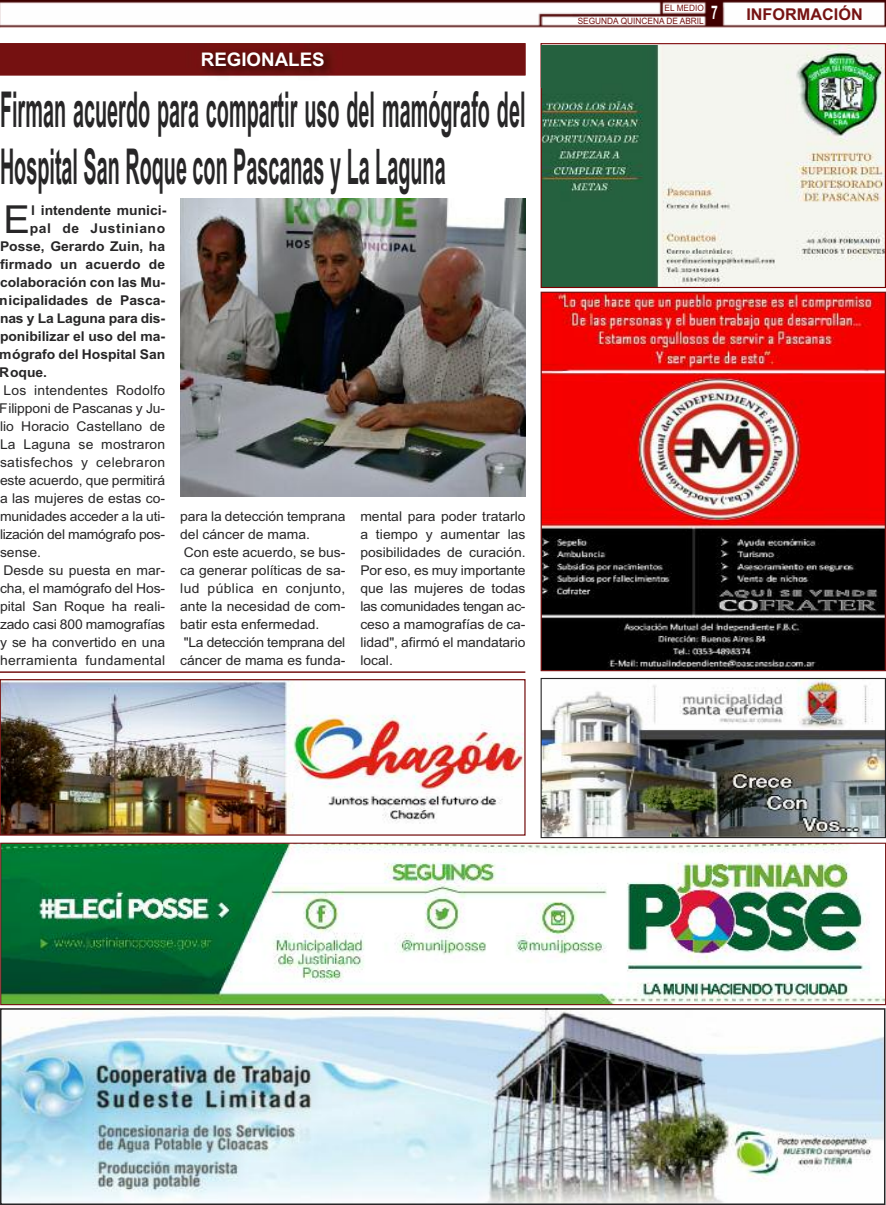
<style>
.page{position:relative;width:886px;height:1205px;background:#fff}
.page>*{position:absolute;margin:0;border:0;box-sizing:border-box;transform-origin:0 0}
.t1{font:700 49.5px/57px "Arial";color:#272627;scale:.4 1}
.t2{font:38.62px "Arial";color:#272627}
.t3{font:700 18.75px "Arial";color:#fff}
.t4{font:700 16.25px "Arial";color:#761313}
.t5{font:13.5px/18px "Arial";color:#272627}
.t6{font:700 13.5px "Arial";color:#272627}
.t7{font:8.75px/13.4px "Arial";color:#761313;scale:.95 1}
</style>
<div class="page">
<img style="left:0;top:0;width:886px;height:27px">
<img style="left:542px;top:680px;width:342px;height:156px">
<div style="left:540px;top:678px;width:346px;height:160px;border:1px solid #272627"></div>
<img style="left:542px;top:45px;width:342px;height:241px">
<div style="left:540px;top:43px;width:346px;height:245px;border:1px solid #7a0000"></div>
<img style="left:542px;top:294px;width:342px;height:375px">
<div style="left:540px;top:292px;width:346px;height:379px;border:1px solid #761313"></div>
<img style="left:0;top:43px;width:526px;height:33px">
<img style="left:540px;top:43px;width:2px;height:44px">
<img style="left:542px;top:45px;width:1px;height:42px">
<img style="left:0;top:43px;width:525px;height:32px">
<img style="left:2px;top:681px;width:521px;height:152px">
<div style="left:0;top:679px;width:525px;height:156px;border:1px solid #761313"></div>
<img style="left:2px;top:845px;width:882px;height:158px">
<div style="left:0;top:843px;width:886px;height:162px;border:1px solid #761313"></div>
<img style="left:3px;top:1011px;width:879px;height:191px">
<div style="left:0;top:1008px;width:885px;height:197px;border:2px solid #272627"></div>
<img style="left:180px;top:198px;width:345px;height:298px">
<hr style="left:0;top:671px;width:525px;height:2px;background:#761313">
<h3 class="t3" style="left:201px;top:48px;width:125px">Regionales</h3>
<h1 class="t1" style="left:0;top:81px;width:1315px">firman acuerdo para compartir uso del mamógrafo del hospital san Roque con pascanas y la laguna</h1>
<h2 class="t2" style="left:4px;top:197px;width:28px">E</h2>
<p class="t6" style="left:31px;top:202px;width:136px">l intendente munici-</p>
<p class="t6" style="left:30px;top:220px;width:137px">pal de Justiniano</p>
<p class="t6" style="left:0;top:238px;width:167px">posse, gerardo zuin, ha</p>
<p class="t6" style="left:0;top:256px;width:167px">firmado un acuerdo de</p>
<p class="t6" style="left:0;top:274px;width:166px">colaboración con las mu-</p>
<p class="t6" style="left:0;top:292px;width:166px">nicipalidades de pasca-</p>
<p class="t6" style="left:0;top:310px;width:166px">nas y la laguna para dis-</p>
<p class="t6" style="left:0;top:328px;width:166px">ponibilizar el uso del ma-</p>
<p class="t6" style="left:0;top:346px;width:167px">mógrafo del hospital san</p>
<p class="t6" style="left:0;top:364px;width:49px">Roque.</p>
<p class="t5" style="left:0;top:381px;width:167px">Los intendentes Rodolfo<br>Filipponi de Pascanas y Ju&shy;lio Horacio Castellano de<br>La Laguna se mostraron satisfechos y celebraron este acuerdo, que permitirá a las mujeres de estas co&shy;munidades acceder a la uti&shy;lización del mamógrafo pos&shy;sense.<br>Desde su puesta en mar&shy;cha, el mamógrafo del Hos&shy;pital San Roque ha reali&shy;zado casi 800 mamografías y se ha convertido en una herramienta fundamental</p>
<p class="t5" style="left:180px;top:507px;width:167px">para la detección temprana del cáncer de mama.<br>Con este acuerdo, se bus&shy;ca generar políticas de sa&shy;lud pública en conjunto, ante la necesidad de com&shy;batir esta enfermedad.<br>"La detección temprana del cáncer de mama es funda-</p>
<p class="t5" style="left:360px;top:507px;width:167px;text-align:justify">mental para poder tratarlo a tiempo y aumentar las posibilidades de curación.<br>Por eso, es muy importante que las mujeres de todas las comunidades tengan ac&shy;ceso a mamografías de ca&shy;lidad", afirmó el mandatario local.</p>
<p class="t7" style="left:578px;top:1px;width:149px;text-indent:87px">EL MEDIO<br>SEGUNDA QUINCENA DE ABRIL <sup>7</sup></p>
<p class="t4" style="left:746px;top:5px;width:118px">infoRmaCión</p>
</div>
